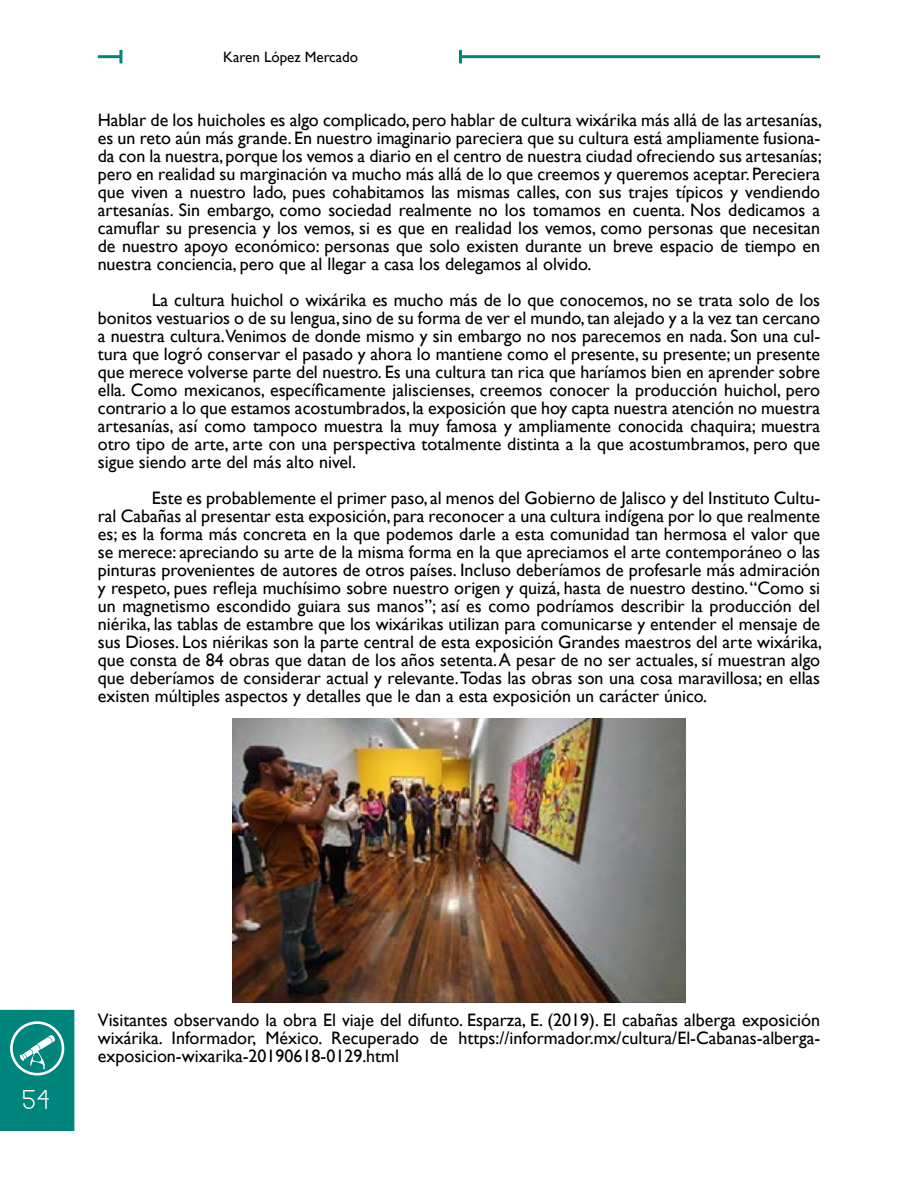
<style>
.page{position:relative;width:918px;height:1188px;background:#fff}
.page>*{position:absolute;margin:0;border:0;box-sizing:border-box;transform-origin:0 0}
.t1{font:36px "Gasalt";color:#fff}
.t2{font:18px/18px "Gill Sans";color:#000;text-align:justify}
.t3{font:15px "Gill Sans";color:#000}
</style>
<div class="page">
<hr style="left:460px;top:55px;width:360px;height:3px;background:#00857d">
<svg style="left:459px;top:50px;width:3px;height:13px"></svg>
<hr style="left:98px;top:55px;width:23px;height:3px;background:#00857d">
<svg style="left:119px;top:50px;width:3px;height:13px"></svg>
<div style="left:1px;top:1011px;width:73px;height:119px;background:#00857d"></div>
<div style="left:0;top:1010px;width:74px;height:121px;border:2px solid #00857d"></div>
<svg style="left:10px;top:1021px;width:54px;height:55px"></svg>
<img style="left:232px;top:718px;width:454px;height:285px">
<p class="t3" style="left:223px;top:48px;width:136px">Karen López Mercado</p>
<p class="t2" style="left:98px;top:111px;width:726px">Hablar de los huicholes es algo complicado, pero hablar de cultura wixárika más allá de las artesanías, es un reto aún más grande. En nuestro imaginario pareciera que su cultura está ampliamente fusiona&shy;da con la nuestra, porque los vemos a diario en el centro de nuestra ciudad ofreciendo sus artesanías; pero en realidad su marginación va mucho más allá de lo que creemos y queremos aceptar. Pereciera que viven a nuestro lado, pues cohabitamos las mismas calles, con sus trajes típicos y vendiendo artesanías. Sin embargo, como sociedad realmente no los tomamos en cuenta. Nos dedicamos a camuflar su presencia y los vemos, si es que en realidad los vemos, como personas que necesitan de nuestro apoyo económico: personas que solo existen durante un breve espacio de tiempo en nuestra conciencia, pero que al llegar a casa los delegamos al olvido.</p>
<p class="t2" style="left:98px;top:291px;width:724px;text-indent:54px">La cultura huichol o wixárika es mucho más de lo que conocemos, no se trata solo de los bonitos vestuarios o de su lengua, sino de su forma de ver el mundo, tan alejado y a la vez tan cercano a nuestra cultura.Venimos de donde mismo y sin embargo no nos parecemos en nada. Son una cul&shy;tura que logró conservar el pasado y ahora lo mantiene como el presente, su presente; un presente que merece volverse parte del nuestro. Es una cultura tan rica que haríamos bien en aprender sobre ella. Como mexicanos, específicamente jaliscienses, creemos conocer la producción huichol, pero contrario a lo que estamos acostumbrados, la exposición que hoy capta nuestra atención no muestra artesanías, así como tampoco muestra la muy famosa y ampliamente conocida chaquira; muestra otro tipo de arte, arte con una perspectiva totalmente distinta a la que acostumbramos, pero que sigue siendo arte del más alto nivel.</p>
<p class="t2" style="left:98px;top:489px;width:726px;text-indent:54px">Este es probablemente el primer paso, al menos del Gobierno de Jalisco y del Instituto Cultu&shy;ral Cabañas al presentar esta exposición, para reconocer a una cultura indígena por lo que realmente es; es la forma más concreta en la que podemos darle a esta comunidad tan hermosa el valor que se merece: apreciando su arte de la misma forma en la que apreciamos el arte contemporáneo o las pinturas provenientes de autores de otros países. Incluso deberíamos de profesarle más admiración y respeto, pues refleja muchísimo sobre nuestro origen y quizá, hasta de nuestro destino. “Como si un magnetismo escondido guiara sus manos”; así es como podríamos describir la producción del niérika, las tablas de estambre que los wixárikas utilizan para comunicarse y entender el mensaje de sus Dioses. Los niérikas son la parte central de esta exposición Grandes maestros del arte wixárika, que consta de 84 obras que datan de los años setenta. A pesar de no ser actuales, sí muestran algo que deberíamos de considerar actual y relevante. Todas las obras son una cosa maravillosa; en ellas existen múltiples aspectos y detalles que le dan a esta exposición un carácter único.</p>
<h1 class="t1" style="left:23px;top:1083px;width:29px">54</h1>
<p class="t2" style="left:98px;top:1011px;width:724px">Visitantes observando la obra El viaje del difunto. Esparza, E. (2019). El cabañas alberga exposición wixárika. Informador, México. Recuperado de https://informador.mx/cultura/El-Cabanas-alberga&shy;exposicion-wixarika-20190618-0129.html</p>
</div>
